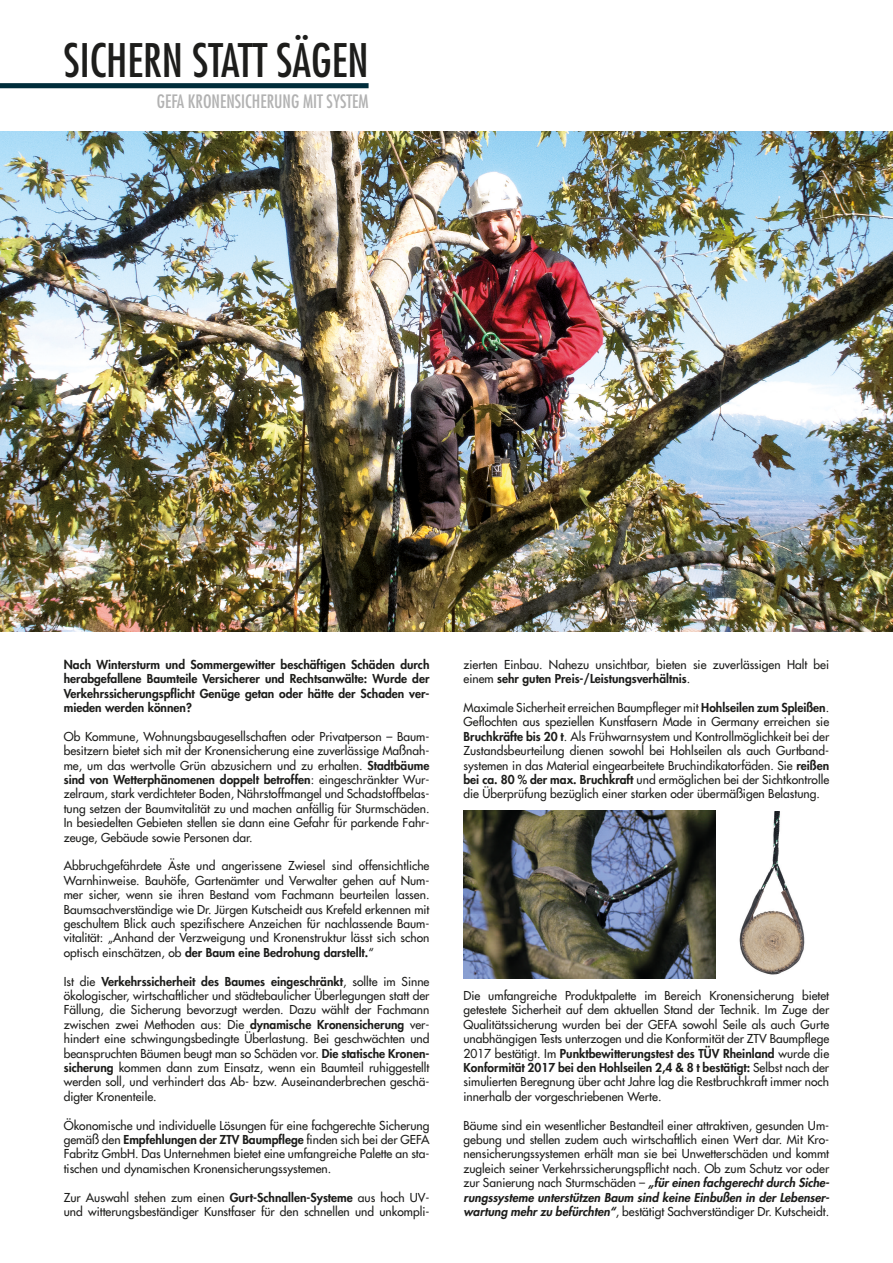
<style>
.page{position:relative;width:893px;height:1263px;background:#fff}
.page>*{position:absolute;margin:0;border:0;box-sizing:border-box;transform-origin:0 0}
.t1{font:condensed 45px "Futura LT";color:#1d1d1b}
.t2{font:condensed 18px "Futura LT";color:#b2b2b2}
.t3{font:12px/14.4px "Futura LT";color:#1d1d1b;text-align:justify}
.t4{font:800 12px/14.4px "Futura LT";color:#1d1d1b;text-align:justify}
.s1{font-weight:800}
.s2{font-weight:800;font-style:italic}
</style>
<div class="page">
<img style="left:0;top:131px;width:893px;height:500px">
<div style="left:0;top:83px;width:369px;height:5px;background:#002d3b"></div>
<img style="left:739px;top:811px;width:66px;height:164px">
<img style="left:463px;top:811px;width:253px;height:168px">
<h1 class="t1" style="left:64px;top:33px;width:306px">SICHERN STATT SÄGEN</h1>
<h2 class="t2" style="left:157px;top:91px;width:213px">GEFA KRONENSICHERUNG MIT SYSTEM</h2>
<p class="t4" style="left:64px;top:657px;width:367px">Nach Wintersturm und Sommergewitter beschäftigen Schäden durch herabgefallene Baumteile Versicherer und Rechtsanwälte: Wurde der Verkehrssicherungspflicht Genüge getan oder hätte der Schaden ver&shy;mieden werden können?</p>
<p class="t3" style="left:64px;top:729px;width:367px">Ob Kommune, Wohnungsbaugesellschaften oder Privatperson – Baum&shy;besitzern bietet sich mit der Kronensicherung eine zuverlässige Maßnah&shy;me, um das wertvolle Grün abzusichern und zu erhalten. <span class="s1">Stadtbäume sind von Wetterphänomenen doppelt betroffen</span>: eingeschränkter Wur&shy;zelraum, stark verdichteter Boden, Nährstoffmangel und Schadstoffbelas&shy;tung setzen der Baumvitalität zu und machen anfällig für Sturmschäden.<br>In besiedelten Gebieten stellen sie dann eine Gefahr für parkende Fahr&shy;zeuge, Gebäude sowie Personen dar.</p>
<p class="t3" style="left:64px;top:859px;width:367px">Abbruchgefährdete Äste und angerissene Zwiesel sind offensichtliche Warnhinweise. Bauhöfe, Gartenämter und Verwalter gehen auf Num&shy;mer sicher, wenn sie ihren Bestand vom Fachmann beurteilen lassen.<br>Baumsachverständige wie Dr. Jürgen Kutscheidt aus Krefeld erkennen mit geschultem Blick auch spezifischere Anzeichen für nachlassende Baum&shy;vitalität: „Anhand der Verzweigung und Kronenstruktur lässt sich schon optisch einschätzen, ob <span class="s1">der Baum eine Bedrohung darstellt.</span>“</p>
<p class="t3" style="left:64px;top:974px;width:367px">Ist die <span class="s1">Verkehrssicherheit des Baumes eingeschränkt</span>, sollte im Sinne ökologischer, wirtschaftlicher und städtebaulicher Überlegungen statt der Fällung, die Sicherung bevorzugt werden. Dazu wählt der Fachmann zwischen zwei Methoden aus: Die <span class="s1">dynamische Kronensicherung</span> ver&shy;hindert eine schwingungsbedingte Überlastung. Bei geschwächten und beanspruchten Bäumen beugt man so Schäden vor. <span class="s1">Die statische Kronen&shy;sicherung</span> kommen dann zum Einsatz, wenn ein Baumteil ruhiggestellt werden soll, und verhindert das Ab- bzw. Auseinanderbrechen geschä&shy;digter Kronenteile.</p>
<p class="t3" style="left:64px;top:1118px;width:367px">Ökonomische und individuelle Lösungen für eine fachgerechte Sicherung gemäß den <span class="s1">Empfehlungen der ZTV Baumpflege</span> finden sich bei der GEFA Fabritz GmbH. Das Unternehmen bietet eine umfangreiche Palette an sta&shy;tischen und dynamischen Kronensicherungssystemen.</p>
<p class="t3" style="left:64px;top:1190px;width:367px">Zur Auswahl stehen zum einen <span class="s1">Gurt-Schnallen-Systeme</span> aus hoch UV&shy;und witterungsbeständiger Kunstfaser für den schnellen und unkompli-</p>
<p class="t3" style="left:463px;top:657px;width:367px">zierten Einbau. Nahezu unsichtbar, bieten sie zuverlässigen Halt bei einem <span class="s1">sehr guten Preis-/Leistungsverhältnis</span>.</p>
<p class="t3" style="left:463px;top:700px;width:367px">Maximale Sicherheit erreichen Baumpfleger mit <span class="s1">Hohlseilen zum Spleißen</span>.<br>Geflochten aus speziellen Kunstfasern Made in Germany erreichen sie <span class="s1">Bruchkräfte bis 20 t</span>. Als Frü hwarnsystem und Kontrollmöglichkeit bei der Zustandsbeurteilung dienen sowohl bei Hohlseilen als auch Gurtband&shy;systemen in das Material eingearbeitete Bruchindikatorfäden. Sie <span class="s1">reißen bei ca. 80 % der max. Bruchkraft</span> und ermöglichen bei der Sichtkontrolle die Überprüfung bezüglich einer starken oder übermäßigen Belastung.</p>
<p class="t3" style="left:463px;top:988px;width:367px">Die umfangreiche Produktpalette im Bereich Kronensicherung bietet getestete Sicherheit auf dem aktuellen Stand der Technik. Im Zuge der Qualitätssicherung wurden bei der GEFA sowohl Seile als auch Gurte unabhängigen Tests unterzogen und die Konformität der ZTV Baumpflege 2017 bestätigt. Im <span class="s1">Punktbewitterungstest des TÜV Rheinland</span> wurde die <span class="s1">Konformität 2017 bei den Hohlseilen 2,4 &amp; 8 t bestätigt:</span> Selbst nach der simulierten Beregnung über acht Jahre lag die Restbruchkraft immer noch innerhalb der vorgeschriebenen Werte.</p>
<p class="t3" style="left:463px;top:1118px;width:367px">Bäume sind ein wesentlicher Bestandteil einer attraktiven, gesunden Um&shy;gebung und stellen zudem auch wirtschaftlich einen Wert dar. Mit Kro&shy;nensicherungssystemen erhält man sie bei Unwetterschäden und kommt zugleich seiner Verkehrssicherungspflicht nach. Ob zum Schutz vor oder zur Sanierung nach Sturmschäden – <span class="s2">„für einen fachgerecht durch Siche&shy;rungssysteme unterstützen Baum sind keine Einbußen in der Lebenser&shy;wartung mehr zu befürchten“</span>, bestätigt Sachverständiger Dr. Kutscheidt.</p>
</div>
